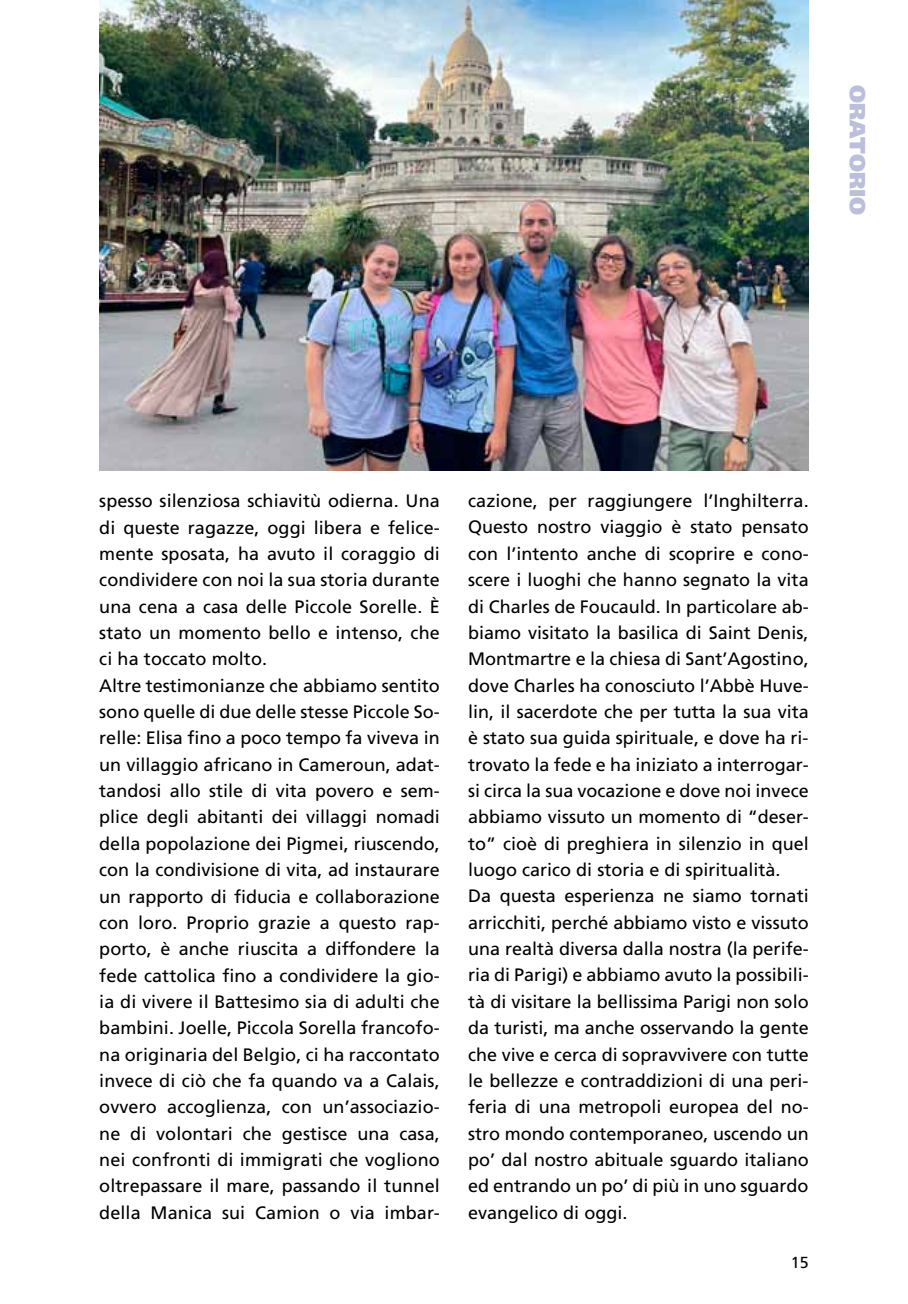
<style>
.page{position:relative;width:908px;height:1304px;background:#fff}
.page>*{position:absolute;margin:0;border:0;box-sizing:border-box;transform-origin:0 0}
.t1{font:900 22px "Frutiger";color:#bbbedc}
.t2{font:18px/26.4px "Frutiger";color:#000}
.t3{font:16px "Frutiger";color:#000}
</style>
<div class="page">
<img style="left:99px;top:0;width:709px;height:471px">
<p class="t1" style="left:870px;top:85px;width:130px;rotate:90deg">ORATORIO</p>
<p class="t2" style="left:99px;top:488px;width:342px">spesso silenziosa schiavitù odierna. U na di queste ragazze, oggi libera e felice&shy;mente sposata, ha avuto il coraggio di condividere con noi la sua storia durante una cena a casa delle Piccole Sorelle. È stato un momento bello e intenso, che ci ha toccato molto.<br>Altre testimonianze che abbiamo sentito sono quelle di due delle stesse Piccole So&shy;relle: E lisa fino a poco tempo fa viveva in un villaggio africano in Cameroun, adat&shy;tandosi allo stile di vita povero e sem&shy;plice degli abitanti dei villaggi nomadi della popolazione dei Pigmei, riuscendo, con la condivisione di vita, ad instaurare un rapporto di fiducia e collaborazione con loro. Proprio grazie a questo rap&shy;porto, è anche riuscita a diffondere la fede cattolica fino a condividere la gio&shy;ia di vivere il Battesimo sia di adulti che bambini. Joelle, Piccola Sorella francofo&shy;na originaria del Belgio, ci ha raccontato invece di ciò che fa quando va a Calais, ovvero accoglienza, con un’associazio&shy;ne di volontari che gestisce una casa, nei confronti di immigrati che vogliono oltrepassare il mare, passando il tunnel della Manica sui Camion o via imbar-</p>
<p class="t2" style="left:468px;top:487px;width:342px">cazione, per raggiungere l’I nghilterra.<br>Questo nostro viaggio è stato pensato con l’intento anche di scoprire e cono&shy;scere i luoghi che hanno segnato la vita di Charles de Foucauld. In particolare ab&shy;biamo visitato la basilica di Saint Denis, Montmartre e la chiesa di Sant’Agostino, dove Charles ha conosciuto l’Abbè H uve&shy;lin, il sacerdote che per tutta la sua vita è stato sua guida spirituale, e dove ha ri&shy;trovato la fede e ha iniziato a interrogar&shy;si circa la sua vocazione e dove noi invece abbiamo vissuto un momento di “deser&shy;to” cioè di preghiera in silenzio in quel luogo carico di storia e di spiritualità.<br>Da questa esperienza ne siamo tornati arricchiti, perché abbiamo visto e vissuto una realtà diversa dalla nostra (la perife&shy;ria di Parigi) e abbiamo avuto la possibili&shy;tà di visitare la bellissima Parigi non solo da turisti, ma anche osservando la gente che vive e cerca di sopravvivere con tutte le bellezze e contraddizioni di una peri&shy;feria di una metropoli europea del no&shy;stro mondo contemporaneo, uscendo un po’ dal nostro abituale sguardo italiano ed entrando un po’ di più in uno sguardo evangelico di oggi.</p>
<p class="t3" style="left:790px;top:1253px;width:19px">15</p>
</div>
